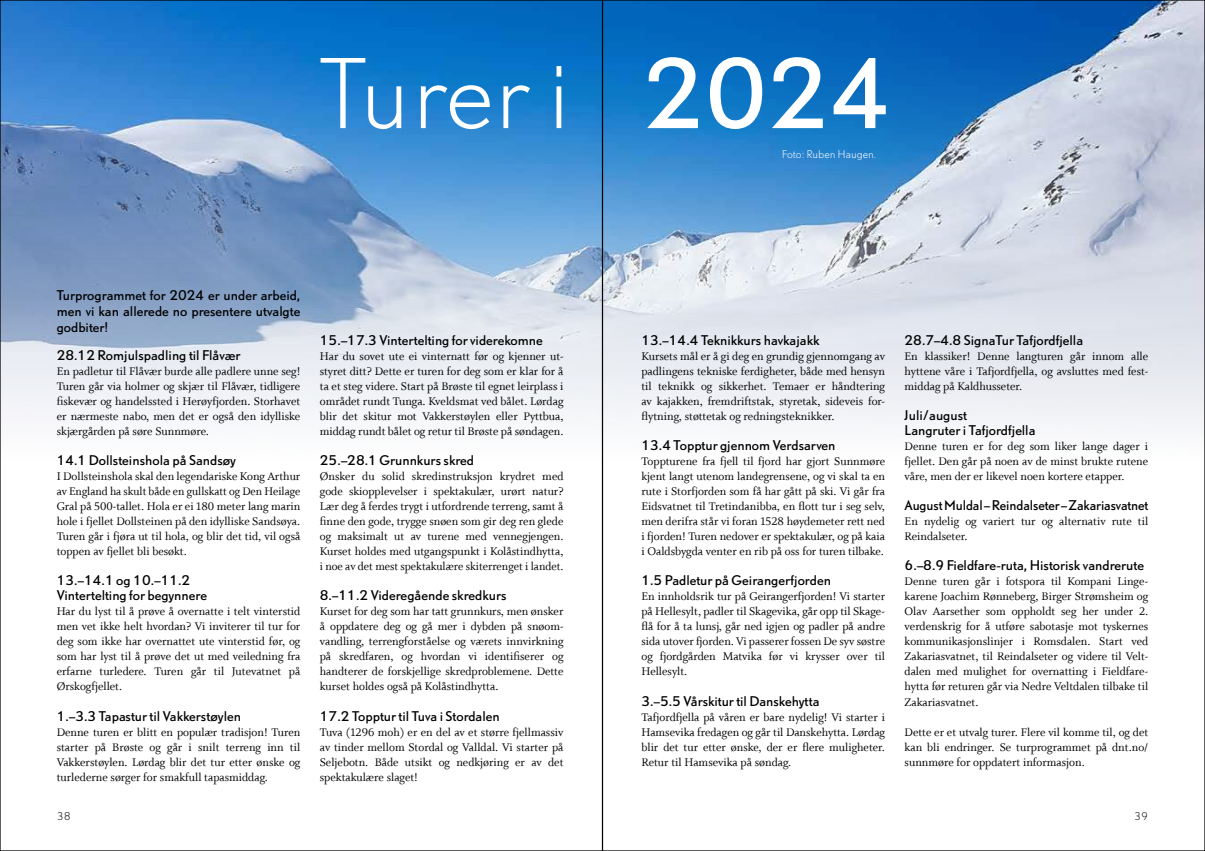
<style>
.page{position:relative;width:1205px;height:851px;background:#fff}
.page>*{position:absolute;margin:0;border:0;box-sizing:border-box;transform-origin:0 0}
.t1{font:300 89.12px "DTL Nobel TOT";letter-spacing:-.005em;color:#fff}
.t2{font:12.5px/15px "Whitman Roman LF";color:#000;text-align:justify}
.t3{font:12.5px/16px "DTL Nobel TOT";color:#000}
.t4{font:300 10px "DTL Nobel TOT";color:#fff}
.t5{font:300 10px "DTL Nobel TOT";color:#000}
.s1{font-weight:400}
</style>
<div class="page">
<img style="left:2px;top:2px;width:1201px;height:426px">
<h1 class="t1" style="left:320px;top:36px;width:574px">Turer i <span class="s1">2024</span></h1>
<p class="t4" style="left:782px;top:148px;width:96px">Foto: Ruben Haugen.</p>
<p class="t3" style="left:57px;top:287px;width:245px;text-align:justify">Turprogrammet for 2024 er under arbeid, men vi kan allerede no presentere utvalgte godbiter!</p>
<p class="t3" style="left:57px;top:347px;width:185px">28.12 Romjulspadling til Flåvær</p>
<p class="t2" style="left:57px;top:364px;width:245px">En padletur til Flåvær burde alle padlere unne seg!<br>Turen går via holmer og skjær til Flåvær, tidligere fiskevær og handelssted i Herøyfjorden. Storhavet er nærmeste nabo, men det er også den idylliske skjærgården på søre Sunnmøre.</p>
<p class="t3" style="left:57px;top:452px;width:181px">14.1 Dollsteinshola på Sandsøy</p>
<p class="t2" style="left:57px;top:469px;width:245px">I Dollsteinshola skal den legendariske Kong Arthur av England ha skult både en gullskatt og Den Heilage Gral på 500-tallet. Hola er ei 180 meter lang marin hole i fjellet Dollsteinen på den idylliske Sandsøya.<br>Turen går i fjøra ut til hola, og blir det tid, vil også toppen av fjellet bli besøkt.</p>
<p class="t3" style="left:57px;top:572px;width:152px;line-height:15px">13.–14.1 og 10.–11.2<br>Vintertelting for begynnere</p>
<p class="t2" style="left:57px;top:604px;width:245px">Har du lyst til å prøve å overnatte i telt vinterstid men vet ikke helt hvordan? Vi inviterer til tur for deg som ikke har overnattet ute vinterstid før, og som har lyst til å prøve det ut med veiledning fra erfarne turledere. Turen går til Jutevatnet på Ørskogfjellet.</p>
<p class="t3" style="left:57px;top:707px;width:186px">1.–3.3 Tapastur til Vakkerstøylen</p>
<p class="t2" style="left:57px;top:724px;width:245px">Denne turen er blitt en populær tradisjon! Turen starter på Brøste og går i snilt terreng inn til Vakkerstøylen. Lørdag blir det tur etter ønske og turlederne sørger for smakfull tapasmiddag.</p>
<p class="t3" style="left:320px;top:332px;width:224px">15.–17.3 Vintertelting for viderekomne</p>
<p class="t2" style="left:320px;top:349px;width:245px">Har du sovet ute ei vinternatt før og kjenner ut&shy;styret ditt? Dette er turen for deg som er klar for å ta et steg videre. Start på Brøste til egnet leirplass i området rundt Tunga. Kveldsmat ved bålet. Lørdag blir det skitur mot Vakkerstøylen eller Pyttbua, middag rundt bålet og retur til Brøste på søndagen.</p>
<p class="t3" style="left:320px;top:452px;width:156px">25.–28.1 Grunnkurs skred</p>
<p class="t2" style="left:320px;top:469px;width:245px">Ønsker du solid skredinstruksjon krydret med gode skiopplevelser i spektakulær, urørt natur?<br>Lær deg å ferdes trygt i utfordrende terreng, samt å finne den gode, trygge snøen som gir deg ren glede og maksimalt ut av turene med vennegjengen.<br>Kurset holdes med utgangspunkt i Kolåstindhytta, i noe av det mest spektakulære skiterrenget i landet.</p>
<p class="t3" style="left:320px;top:587px;width:188px">8.–11.2 Videregående skredkurs</p>
<p class="t2" style="left:320px;top:604px;width:245px">Kurset for deg som har tatt grunnkurs, men ønsker å oppdatere deg og gå mer i dybden på snøom&shy;vandling, terrengforståelse og værets innvirkning på skredfaren, og hvordan vi identifiserer og handterer de forskjellige skredproblemene. Dette kurset holdes også på Kolåstindhytta.</p>
<p class="t3" style="left:320px;top:707px;width:181px">17.2 Topptur til Tuva i Stordalen</p>
<p class="t2" style="left:320px;top:724px;width:245px">Tuva (1296 moh) er en del av et større fjellmassiv av tinder mellom Stordal og Valldal. Vi starter på Seljebotn. Både utsikt og nedkjøring er av det spektakulære slaget!</p>
<p class="t3" style="left:641px;top:332px;width:180px">13.–14.4 Teknikkurs havkajakk</p>
<p class="t2" style="left:641px;top:349px;width:245px">Kursets mål er å gi deg en grundig gjennomgang av padlingens tekniske ferdigheter, både med hensyn til teknikk og sikkerhet. Temaer er håndtering av kajakken, fremdriftstak, styretak, sideveis for&shy;flytning, støttetak og redningsteknikker.</p>
<p class="t3" style="left:641px;top:437px;width:196px">13.4 Topptur gjennom Verdsarven</p>
<p class="t2" style="left:641px;top:454px;width:245px">Toppturene fra fjell til fjord har gjort Sunnmøre kjent langt utenom landegrensene, og vi skal ta en rute i Storfjorden som få har gått på ski. Vi går fra Eidsvatnet til Tretindanibba, en flott tur i seg selv, men derifra står vi foran 1528 høydemeter rett ned i fjorden! Turen nedover er spektakulær, og på kaia i Oaldsbygda venter en rib på oss for turen tilbake.</p>
<p class="t3" style="left:641px;top:572px;width:191px">1.5 Padletur på Geirangerfjorden</p>
<p class="t2" style="left:641px;top:589px;width:245px">En innholdsrik tur på Geirangerfjorden! Vi starter på Hellesylt, padler til Skagevika, går opp til Skage&shy;flå for å ta lunsj, går ned igjen og padler på andre sida utover fjorden. Vi passerer fossen De syv søstre og fjordgården Matvika før vi krysser over til Hellesylt.</p>
<p class="t3" style="left:641px;top:692px;width:180px">3.–5.5 Vårskitur til Danskehytta</p>
<p class="t2" style="left:641px;top:709px;width:245px">Tafjordfjella på våren er bare nydelig! Vi starter i Hamsevika fredagen og går til Danskehytta. Lørdag blir det tur etter ønske, der er flere muligheter.<br>Retur til Hamsevika på søndag.</p>
<p class="t3" style="left:904px;top:332px;width:180px">28.7–4.8 SignaTur Tafjordfjella</p>
<p class="t2" style="left:904px;top:349px;width:245px">En klassiker! Denne langturen går innom alle hyttene våre i Tafjordfjella, og avsluttes med fest&shy;middag på Kaldhusseter.</p>
<p class="t3" style="left:904px;top:407px;width:132px;line-height:15px">Juli/august<br>Langruter i Tafjordfjella</p>
<p class="t2" style="left:904px;top:439px;width:245px">Denne turen er for deg som liker lange dager i fjellet. Den går på noen av de minst brukte rutene våre, men der er likevel noen kortere etapper.</p>
<p class="t3" style="left:904px;top:497px;width:245px">August Muldal – Reindalseter – Zakariasvatnet</p>
<p class="t2" style="left:904px;top:514px;width:245px">En nydelig og variert tur og alternativ rute til<br>Reindalseter.</p>
<p class="t3" style="left:904px;top:557px;width:241px">6.–8.9 Fieldfare-ruta, Historisk vandrerute</p>
<p class="t2" style="left:904px;top:574px;width:245px;text-align:left">Denne turen går i fotspora til Kompani Linge-- karene Joachim Rønneberg, Birger Strømsheim og Olav Aarsether som oppholdt seg her under 2. verdenskrig for å utføre sabotasje mot tyskernes kommunikasjonslinjer i Romsdalen. Start ved Zakariasvatnet, til Reindalseter og videre til Velt&shy;dalen med mulighet for overnatting i Fieldfare-- hytta før returen går via Nedre Veltdalen tilbake til Zakariasvatnet.</p>
<p class="t2" style="left:904px;top:724px;width:245px">Dette er et utvalg turer. Flere vil komme til, og det kan bli endringer. Se turprogrammet på dnt.no/ sunnmøre for oppdatert informasjon.</p>
<p class="t5" style="left:57px;top:809px;width:15px">38</p>
<p class="t5" style="left:1134px;top:809px;width:15px">39</p>
</div>
